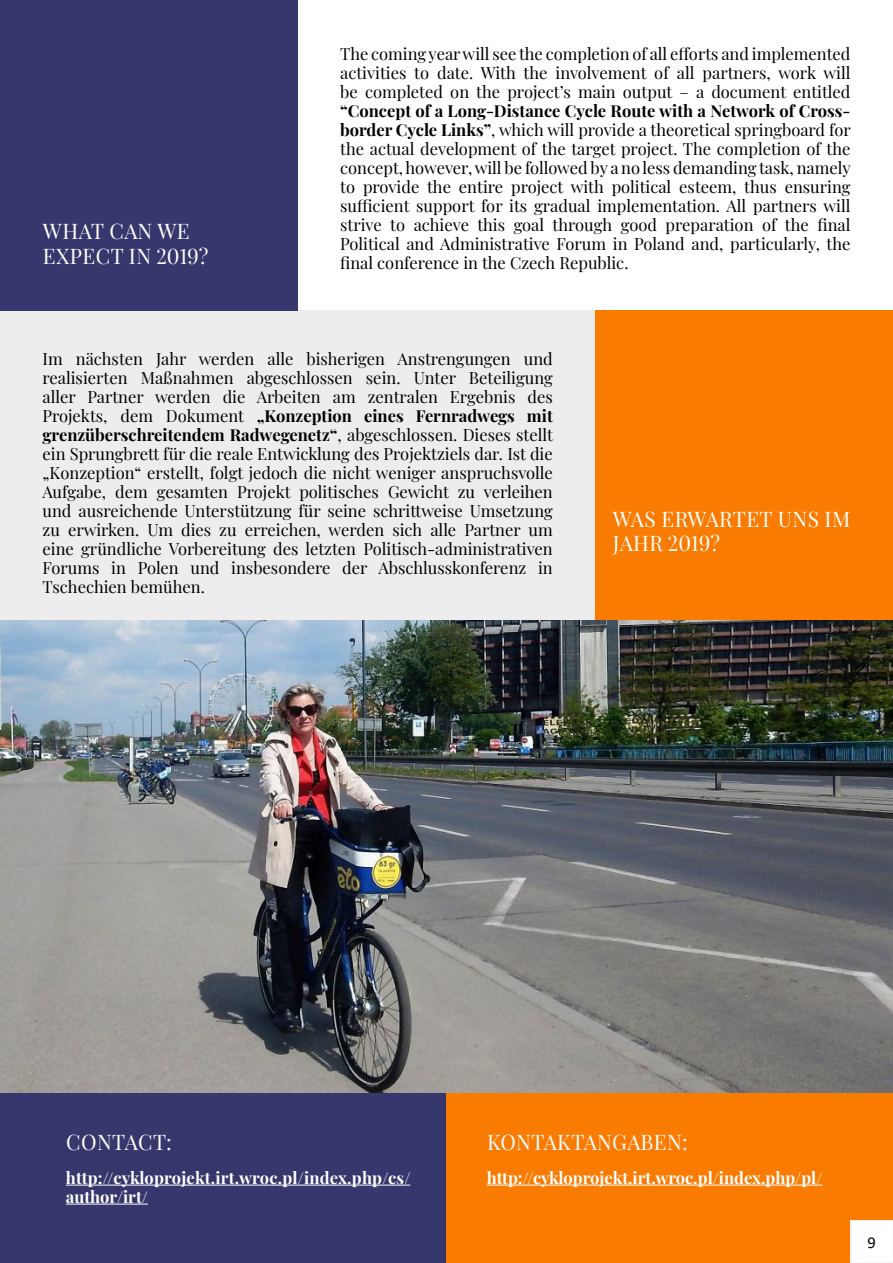
<style>
.page{position:relative;width:893px;height:1263px;background:#fff}
.page>*{position:absolute;margin:0;border:0;box-sizing:border-box;transform-origin:0 0}
.t1{font:21px/24.2px "Playfair Display";letter-spacing:.02em;color:#fff}
.t2{font:16.5px/18.9px "Playfair Display";color:#000;text-align:justify}
.t3{font:700 16.5px/18.9px "Playfair Display";color:#fff}
.t4{font:16.5px "Calibri";color:#000}
.s1{font-weight:700}
</style>
<div class="page">
<div style="left:0;top:1093px;width:449px;height:170px;background:#36376d"></div>
<div style="left:0;top:310px;width:595px;height:311px;background:#ededed"></div>
<div style="left:446px;top:1093px;width:447px;height:170px;background:#f97b02"></div>
<hr style="left:66px;top:1185px;width:344px;height:1px;background:#fff">
<hr style="left:66px;top:1204px;width:82px;height:1px;background:#fff">
<hr style="left:487px;top:1185px;width:335px;height:1px;background:#fff">
<div style="left:0;top:0;width:298px;height:310px;background:#36376d"></div>
<div style="left:595px;top:310px;width:298px;height:311px;background:#f97b02"></div>
<div style="left:851px;top:1220px;width:42px;height:43px;background:#fff"></div>
<div style="left:850px;top:1220px;width:43px;height:43px;border:1px solid #ededed"></div>
<img style="left:0;top:621px;width:893px;height:472px">
<p class="t1" style="left:43px;top:218px;width:167px">WHAT CAN WE<br>EXPECT IN 2019?</p>
<p class="t2" style="left:340px;top:43px;width:512px">The coming year will see the completion of all efforts and implemented activities to date. With the involvement of all partners, work will be completed on the project’s main output – a document entitled</p>
<p class="t2" style="left:340px;top:100px;width:512px"><span class="s1">“Concept of a Long-Distance Cycle Route with a Network of Cross&shy;border Cycle Links”</span>, which will provide a theoretical springboard for the actual development of the target project. The completion of the concept, however, will be followed by a no less demanding task, namely to provide the entire project with political esteem, thus ensuring sufficient support for its gradual implementation. All partners will strive to achieve this goal through good preparation of the final Political and Administrative Forum in Poland and, particularly, the final conference in the Czech Republic.</p>
<p class="t2" style="left:43px;top:348px;width:512px">Im nächsten Jahr werden alle bisherigen Anstrengungen und realisierten Maßnahmen abgeschlossen sein. Unter Beteiligung aller Partner werden die Arbeiten am zentralen Ergebnis des Projekts, dem Dokument <span class="s1">„Konzeption eines Fernradwegs mit grenzüberschreitendem Radwegenetz“</span>, abgeschlossen. Dieses stellt ein Sprungbrett für die reale Entwicklung des Projektziels dar. Ist die „Konzeption“ erstellt, folgt jedoch die nicht weniger anspruchsvolle Aufgabe, dem gesamten Projekt politisches Gewicht zu verleihen und ausreichende Unterstützung für seine schrittweise Umsetzung zu erwirken. Um dies zu erreichen, werden sich alle Partner um eine gründliche Vorbereitung des letzten Politisch-administrativen Forums in Polen und insbesondere der Abschlusskonferenz in Tschechien bemühen.</p>
<p class="t1" style="left:613px;top:505px;width:239px">WAS ERWARTET UNS IM<br>JAHR 2019?</p>
<p class="t1" style="left:66px;top:1128px;width:107px">CONTACT:</p>
<p class="t3" style="left:66px;top:1166px;width:346px">http://cykloprojekt.irt.wroc.pl/index.php/cs/ author/irt/</p>
<p class="t1" style="left:487px;top:1128px;width:202px">KONTAKTANGABEN:</p>
<p class="t3" style="left:487px;top:1166px;width:337px">http://cykloprojekt.irt.wroc.pl/index.php/pl/</p>
<p class="t4" style="left:867px;top:1230px;width:10px">9</p>
</div>
